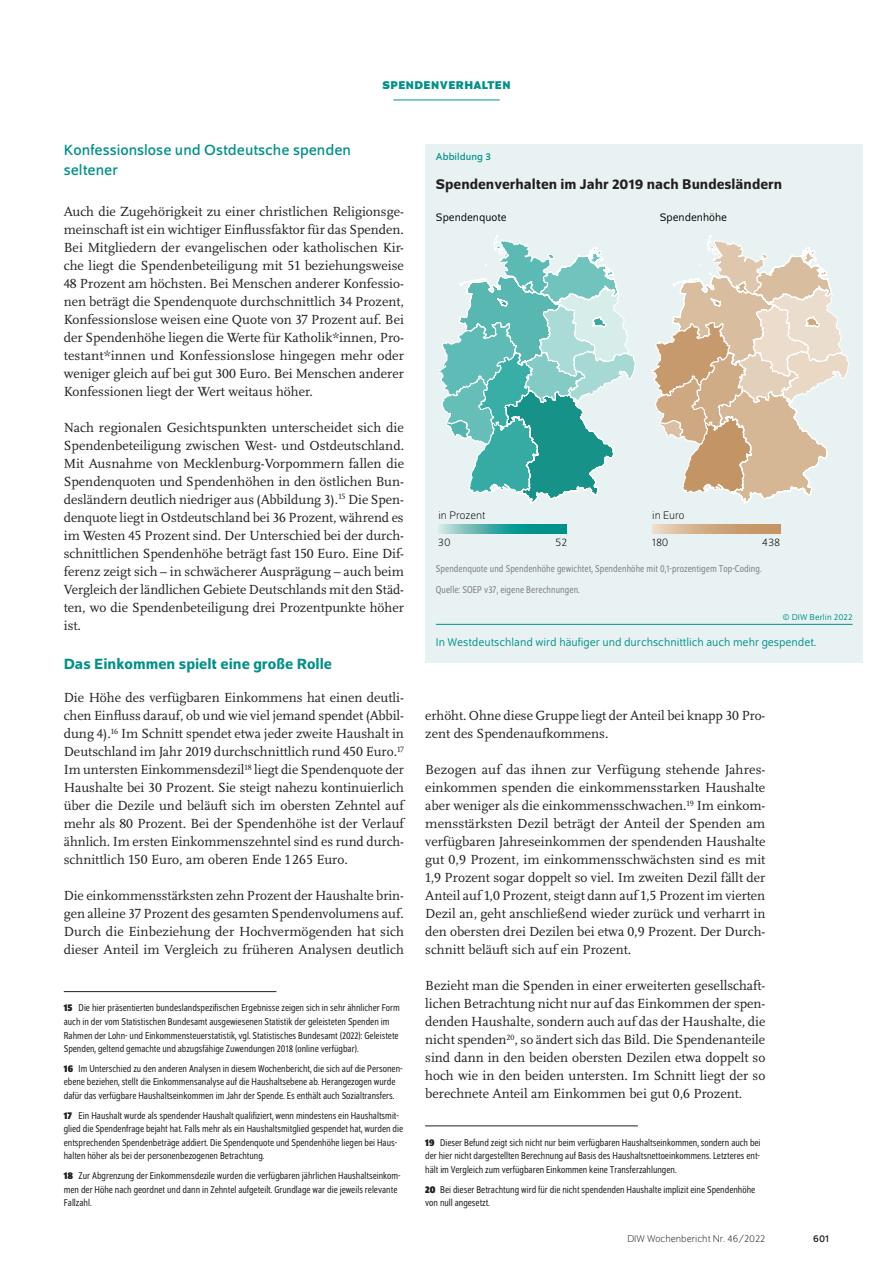
<style>
.page{position:relative;width:893px;height:1263px;background:#fff}
.page>*{position:absolute;margin:0;border:0;box-sizing:border-box;transform-origin:0 0}
.t1{font:15.75px/19.5px "Schumpeter";color:#009188}
.t2{font:500 15.75px "Schumpeter";color:#009188}
.t3{font:500 15px "Schumpeter";color:#231f20}
.t4{font:13.8px/18px "Scala Pro";color:#231f20;text-align:justify}
.t5{font:12px "Schumpeter Blond";color:#009188}
.t6{font:700 12px "Schumpeter";color:#009188}
.t7{font:300 11.55px "Schumpeter";color:#000001}
.t8{font:11.55px "Schumpeter Blond";color:#000001}
.t9{font:semi-condensed 10.5px/13.5px "Schumpeter Blond";color:#231f20}
.t10{font:semi-condensed 10.5px/21.3px "Schumpeter Blond";letter-spacing:.01em;color:#808285}
.t11{font:300 10.5px "Schumpeter";color:#231f20}
.t12{font:10.5px "Schumpeter";letter-spacing:.01em;color:#009188}
.t13{font:10.5px "Schumpeter";color:#231f20}
.t14{font:9px "Schumpeter Blond";letter-spacing:.01em;color:#009188}
.s1{font-family:"Schumpeter";font-weight:700}
</style>
<div class="page">
<hr style="left:393px;top:100px;width:107px;height:1px;background:#009188">
<hr style="left:64px;top:991px;width:212px;height:1px;background:#231f20">
<hr style="left:425px;top:1125px;width:213px;height:1px;background:#231f20">
<div style="left:425px;top:144px;width:438px;height:519px;background:#e9f2f2"></div>
<svg style="left:438px;top:235px;width:198px;height:269px"></svg>
<svg style="left:652px;top:235px;width:197px;height:269px"></svg>
<svg style="left:653px;top:525px;width:127px;height:8px"></svg>
<svg style="left:438px;top:525px;width:128px;height:8px"></svg>
<hr style="left:436px;top:624px;width:417px;height:1px;background:#009188">
<p class="t6" style="left:382px;top:79px;width:18px">SPENDENVERHALTEN</p>
<p class="t1" style="left:64px;top:141px;width:289px">Konfessionslose und Ostdeutsche spenden seltener</p>
<p class="t4" style="left:64px;top:202px;width:342px">Auch die Zugehörigkeit zu einer christlichen Religionsge&shy;meinschaft ist ein wichtiger Einflussfaktor für das Spenden.<br>Bei Mitgliedern der evangelischen oder katholischen Kir&shy;che liegt die Spendenbeteiligung mit 51 beziehungsweise 48 Prozent am höchsten. Bei Menschen anderer Konfessio&shy;nen beträgt die Spendenquote durchschnittlich 34 Prozent, Konfessionslose weisen eine Quote von 37 Prozent auf. Bei der Spendenhöhe liegen die Werte für Katholik*innen, Pro&shy;testant*innen und Konfessionslose hingegen mehr oder weniger gleich auf bei gut 300 Euro. Bei Menschen anderer Konfessionen liegt der Wert weitaus höher.</p>
<p class="t4" style="left:64px;top:418px;width:342px">Nach regionalen Gesichtspunkten unterscheidet sich die Spendenbeteiligung zwischen West- und Ostdeutschland.<br>Mit Ausnahme von Mecklenburg-Vorpommern fallen die Spendenquoten und Spendenhöhen in den östlichen Bun&shy;desländern deutlich niedriger aus (Abbildung 3).<sup>15</sup> Die Spen&shy;denquote liegt in Ostdeutschland bei 36 Prozent, während es im Westen 45 Prozent sind. Der Unterschied bei der durch&shy;schnittlichen Spendenhöhe beträgt fast 150 Euro. Eine Dif&shy;ferenz zeigt sich – in schwächerer Ausprägung – auch beim Vergleich der ländlichen Gebiete Deutschlands mit den Städ&shy;ten, wo die Spendenbeteiligung drei Prozentpunkte höher ist.</p>
<p class="t2" style="left:64px;top:656px;width:270px">Das Einkommen spielt eine große Rolle</p>
<p class="t4" style="left:64px;top:688px;width:342px">Die Höhe des verfügbaren Einkommens hat einen deutli&shy;chen Einfluss darauf, ob und wie viel jemand spendet (Abbil&shy;dung 4).<sup>16</sup> Im Schnitt spendet etwa jeder zweite Haushalt in Deutschland im Jahr 2019 durchschnittlich rund 450 Euro.<sup>17<br></sup>Im untersten Einkommensdezil<sup>18</sup> liegt die Spendenquote der Haushalte bei 30 Prozent. Sie steigt nahezu kontinuierlich über die Dezile und beläuft sich im obersten Zehntel auf mehr als 80 Prozent. Bei der Spendenhöhe ist der Verlauf ähnlich. Im ersten Einkommenszehntel sind es rund durch&shy;schnittlich 150 Euro, am oberen Ende 1265 Euro.</p>
<p class="t4" style="left:64px;top:886px;width:342px">Die einkommensstärksten zehn Prozent der Haushalte brin&shy;gen alleine 37 Prozent des gesamten Spendenvolumens auf.<br>Durch die Einbeziehung der Hochvermögenden hat sich dieser Anteil im Vergleich zu früheren Analysen deutlich</p>
<p class="t9" style="left:64px;top:1002px;width:338px"><span class="s1">15</span> Die hier präsentierten bundeslandspezifischen Ergebnisse zeigen sich in sehr ähnlicher Form auch in der vom Statistischen Bundesamt ausgewiesenen Statistik der geleisteten Spenden im Rahmen der Lohn- und Einkommensteuerstatistik, vgl. Statistisches Bundesamt (2022): Geleistete Spenden, geltend gemachte und abzugsfähige Zuwendungen 2018 (online verfügbar).</p>
<p class="t9" style="left:64px;top:1062px;width:340px"><span class="s1">16</span> Im Unterschied zu den anderen Analysen in diesem Wochenbericht, die sich auf die Personen&shy;ebene beziehen, stellt die Einkommensanalyse auf die Haushaltsebene ab. Herangezogen wurde dafür das verfügbare Haushaltseinkommen im Jahr der Spende. Es enthält auch Sozialtransfers.</p>
<p class="t9" style="left:64px;top:1109px;width:341px"><span class="s1">17</span> Ein Haushalt wurde als spendender Haushalt qualifiziert, wenn mindestens ein Haushaltsmit&shy;glied die Spendenfrage bejaht hat. Falls mehr als ein Haushaltsmitglied gespendet hat, wurden die entsprechenden Spendenbeträge addiert. Die Spendenquote und Spendenhöhe liegen bei Haus&shy;halten höher als bei der personenbezogenen Betrachtung.</p>
<p class="t9" style="left:64px;top:1169px;width:338px"><span class="s1">18</span> Zur Abgrenzung der Einkommensdezile wurden die verfügbaren jährlichen Haushaltseinkom&shy;men der Höhe nach geordnet und dann in Zehntel aufgeteilt. Grundlage war die jeweils relevante<br>Fallzahl.</p>
<p class="t12" style="left:436px;top:151px;width:57px">Abbildung 3</p>
<p class="t3" style="left:436px;top:176px;width:348px">Spendenverhalten im Jahr 2019 nach Bundesländern</p>
<p class="t8" style="left:436px;top:212px;width:72px">Spendenquote</p>
<p class="t8" style="left:660px;top:212px;width:69px">Spendenhöhe</p>
<p class="t7" style="left:438px;top:510px;width:48px">in Prozent</p>
<p class="t7" style="left:438px;top:537px;width:14px">30</p>
<p class="t7" style="left:555px;top:537px;width:14px">52</p>
<p class="t7" style="left:652px;top:510px;width:34px">in Euro</p>
<p class="t7" style="left:652px;top:537px;width:18px">180</p>
<p class="t7" style="left:762px;top:537px;width:20px">438</p>
<p class="t10" style="left:436px;top:558px;width:327px">Spendenquote und Spendenhöhe gewichtet, Spendenhöhe mit 0,1-prozentigem Top-Coding.<br>Quelle: SOEP v37, eigene Berechnungen.</p>
<p class="t14" style="left:782px;top:612px;width:72px">© DIW Berlin 2022</p>
<p class="t5" style="left:436px;top:636px;width:382px">In Westdeutschland wird häufiger und durchschnittlich auch mehr gespendet.</p>
<p class="t4" style="left:425px;top:706px;width:342px">erhöht. Ohne diese Gruppe liegt der Anteil bei knapp 30 Pro&shy;zent des Spendenaufkommens.</p>
<p class="t4" style="left:425px;top:760px;width:342px">Bezogen auf das ihnen zur Verfügung stehende Jahres&shy;einkommen spenden die einkommensstarken Haushalte aber weniger als die einkommensschwachen.<sup>19</sup> Im einkom&shy;mensstärksten Dezil beträgt der Anteil der Spenden am verfügbaren Jahreseinkommen der spendenden Haushalte gut 0,9 Prozent, im einkommensschwächsten sind es mit 1,9 Prozent sogar doppelt so viel. Im zweiten Dezil fällt der Anteil auf 1,0 Prozent, steigt dann auf 1,5 Prozent im vierten Dezil an, geht anschließend wieder zurück und verharrt in den obersten drei Dezilen bei etwa 0,9 Prozent. Der Durch&shy;schnitt beläuft sich auf ein Prozent.</p>
<p class="t4" style="left:425px;top:976px;width:342px">Bezieht man die Spenden in einer erweiterten gesellschaft&shy;lichen Betrachtung nicht nur auf das Einkommen der spen&shy;denden Haushalte, sondern auch auf das der Haushalte, die nicht spenden<sup>20</sup>, so ändert sich das Bild. Die Spendenanteile sind dann in den beiden obersten Dezilen etwa doppelt so hoch wie in den beiden untersten. Im Schnitt liegt der so berechnete Anteil am Einkommen bei gut 0,6 Prozent.</p>
<p class="t9" style="left:425px;top:1136px;width:337px;text-align:justify"><span class="s1">19</span> Dieser Befund zeigt sich nicht nur beim verfügbaren Haushaltseinkommen, sondern auch bei der hier nicht dargestellten Berechnung auf Basis des Haushaltsnettoeinkommens. Letzteres ent&shy;hält im Vergleich zum verfügbaren Einkommen keine Transferzahlungen.</p>
<p class="t9" style="left:425px;top:1183px;width:332px"><span class="s1">20</span> Bei dieser Betrachtung wird für die nicht spendenden Haushalte implizit eine Spendenhöhe von null angesetzt.</p>
<p class="t11" style="left:627px;top:1234px;width:140px">DIW Wochenbericht Nr. 46/2022</p>
<p class="t13" style="left:813px;top:1233px;width:18px">601</p>
</div>
